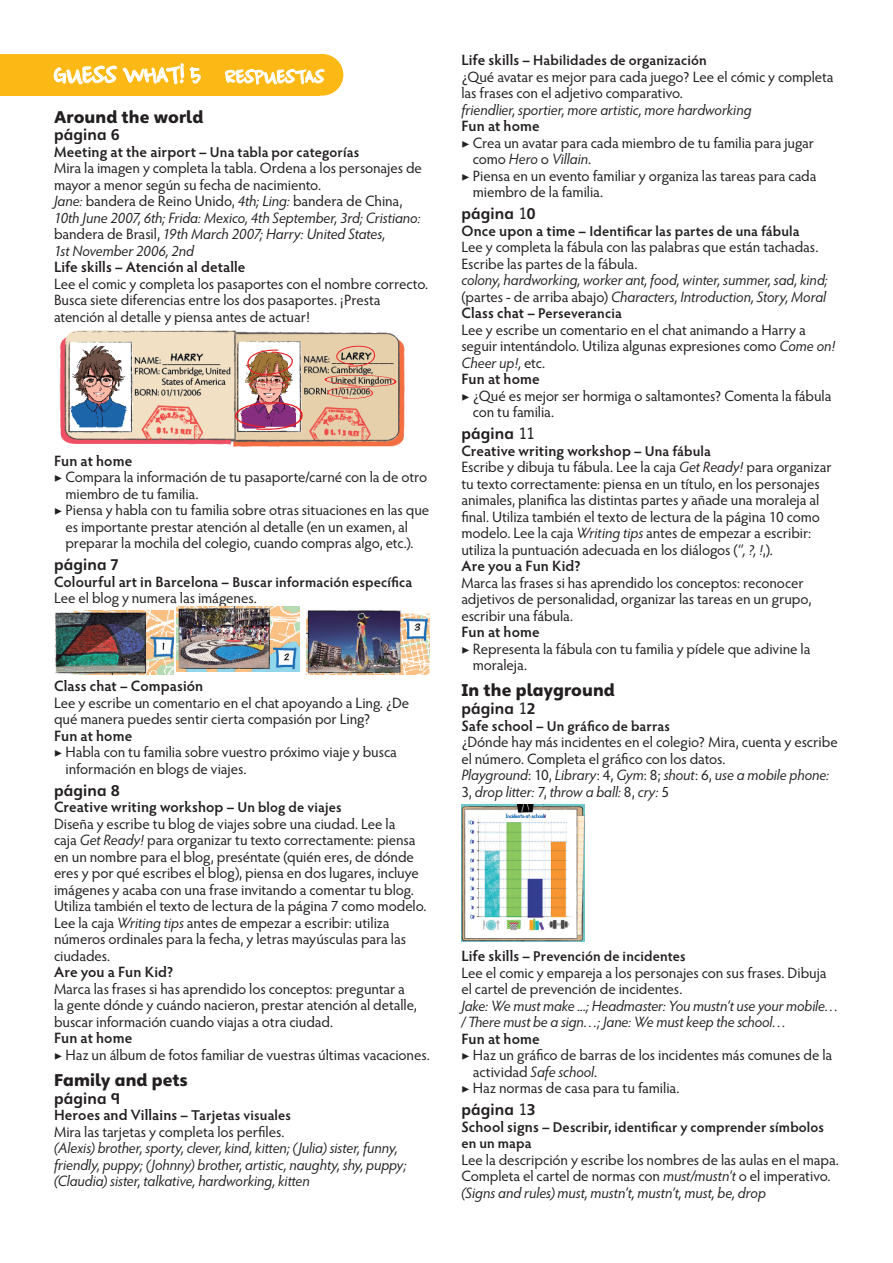
<style>
.page{position:relative;width:893px;height:1263px;background:#fff}
.page>*{position:absolute;margin:0;border:0;box-sizing:border-box;transform-origin:0 0}
.t1{font:24px "Ampersand";letter-spacing:-.025em;color:#fff}
.t2{font:900 16.5px "Heinemann Special";letter-spacing:.005em;color:#231f20}
.t3{font:15px/16.5px "Hypatia Sans Pro";letter-spacing:-.005em;color:#231f20}
.t4{font:italic 15px/16.5px "Hypatia Sans Pro";letter-spacing:-.005em;color:#231f20}
.t5{font:600 15px "Hypatia Sans Pro";letter-spacing:.005em;color:#231f20}
.t6{font:700 15px "Heinemann Special";letter-spacing:.01em;color:#231f20}
.t7{font:600 14.25px/16.5px "Hypatia Sans Pro";letter-spacing:.01em;color:#231f20}
.s1{font-size:19.5px}
.s2{font-size:15px}
.s3{font-style:italic}
.s4{font-weight:600}
.s5{font-weight:600;font-size:14.25px}
.s6{font-style:normal}
.s7{font-family:"Muli";font-weight:400;font-size:16.5px}
</style>
<div class="page">
<img style="left:59px;top:330px;width:346px;height:117px">
<img style="left:55px;top:610px;width:118px;height:65px">
<img style="left:176px;top:607px;width:123px;height:64px">
<img style="left:307px;top:610px;width:123px;height:64px">
<img style="left:461px;top:805px;width:124px;height:137px">
<div style="left:0;top:54px;width:320px;height:42px;background:#fcb814"></div>
<div style="left:301px;top:54px;width:42px;height:42px;background:#fcb814;border-radius:50%"></div>
<svg style="left:54px;top:65px;width:63px;height:19px"></svg>
<svg style="left:123px;top:63px;width:61px;height:22px"></svg>
<svg style="left:190px;top:67px;width:11px;height:17px"></svg>
<svg style="left:225px;top:69px;width:100px;height:16px"></svg>
<svg style="left:234px;top:402px;width:69px;height:28px;background:#ab5f8b"></svg>
<svg style="left:336px;top:346px;width:39px;height:21px"></svg>
<svg style="left:324px;top:375px;width:73px;height:24px;background:#caa78d"></svg>
<img style="left:247px;top:349px;width:46px;height:40px">
<h1 class="t1" style="left:53px;top:63px;width:273px">GUESS WHAT! 5 <span class="s1">RESPUESTAS</span></h1>
<p class="t2" style="left:54px;top:106px;width:151px">Around the world</p>
<p class="t6" style="left:54px;top:126px;width:67px">página 6</p>
<p class="t7" style="left:54px;top:143px;width:307px"><span class="s2">Meeting at the airport –</span> Una tabla por categorías</p>
<p class="t3" style="left:54px;top:160px;width:370px">Mira la imagen y completa la tabla. Ordena a los personajes de mayor a menor según su fecha de nacimiento.<br><span class="s3">Jane:</span> bandera de Reino Unido, <span class="s3">4th; Ling:</span> bandera de China, <span class="s3">10th June 2007, 6th; Frida: Mexico, 4th September, 3rd; Cristiano: </span>bandera de Brasil, <span class="s3">19th March 2007; Harry: United States,<br>1st November 2006, 2nd</span></p>
<p class="t5" style="left:54px;top:257px;width:193px">Life skills – Atención al detalle</p>
<p class="t3" style="left:54px;top:275px;width:376px">Lee el comic y completa los pasaportes con el nombre correcto.<br>Busca siete diferencias entre los dos pasaportes. ¡Presta atención al detalle y piensa antes de actuar!</p>
<p class="t5" style="left:54px;top:450px;width:80px">Fun at home</p>
<p class="t3" style="left:54px;top:468px;width:375px">▶ Compara la información de tu pasaporte/carné con la de otro</p>
<p class="t3" style="left:65px;top:485px;width:135px">miembro de tu familia.</p>
<p class="t3" style="left:54px;top:501px;width:377px">▶ Piensa y habla con tu familia sobre otras situaciones en las que</p>
<p class="t3" style="left:65px;top:518px;width:344px">es importante prestar atención al detalle (en un examen, al</p>
<p class="t3" style="left:65px;top:534px;width:350px">preparar la mochila del colegio, cuando compras algo, etc.).</p>
<p class="t6" style="left:54px;top:555px;width:66px">página 7</p>
<p class="t7" style="left:54px;top:573px;width:360px"><span class="s2">Colourful art in Barcelona –</span> Buscar información específica</p>
<p class="t3" style="left:54px;top:589px;width:204px">Lee el blog y numera las imágenes.</p>
<p class="t5" style="left:54px;top:676px;width:151px">Class chat – Compasión</p>
<p class="t3" style="left:54px;top:694px;width:357px">Lee y escribe un comentario en el chat apoyando a Ling. ¿De qué manera puedes sentir cierta compasión por Ling?</p>
<p class="t5" style="left:54px;top:725px;width:80px">Fun at home</p>
<p class="t3" style="left:65px;top:743px;width:333px;text-indent:-11px">▶ Habla con tu familia sobre vuestro próximo viaje y busca información en blogs de viajes.</p>
<p class="t6" style="left:54px;top:781px;width:68px">página 8</p>
<p class="t3" style="left:54px;top:798px;width:374px"><span class="s4">Creative writing workshop –</span> <span class="s5">Un blog de viajes<br></span>Diseña y escribe tu blog de viajes sobre una ciudad. Lee la<br>caja <span class="s3">Get Ready!</span> para organizar tu texto correctamente: piensa en un nombre para el blog, preséntate (quién eres, de dónde eres y por qué escribes el blog), piensa en dos lugares, incluye imágenes y acaba con una frase invitando a comentar tu blog.<br>Utiliza también el texto de lectura de la página 7 como modelo.<br>Lee la caja <span class="s3">Writing tips</span> antes de empezar a escribir: utiliza números ordinales para la fecha, y letras mayúsculas para las ciudades.</p>
<p class="t5" style="left:54px;top:962px;width:121px">Are you a Fun Kid?</p>
<p class="t3" style="left:54px;top:980px;width:364px">Marca las frases si has aprendido los conceptos: preguntar a la gente dónde y cuándo nacieron, prestar atención al detalle, buscar información cuando viajas a otra ciudad.</p>
<p class="t5" style="left:54px;top:1028px;width:80px">Fun at home</p>
<p class="t3" style="left:54px;top:1046px;width:377px">▶ Haz un álbum de fotos familiar de vuestras últimas vacaciones.</p>
<p class="t2" style="left:54px;top:1070px;width:135px">Family and pets</p>
<p class="t6" style="left:54px;top:1089px;width:68px">página 9</p>
<p class="t3" style="left:54px;top:1106px;width:239px"><span class="s4">Heroes and Villains –</span> <span class="s5">Tarjetas visuales<br></span>Mira las tarjetas y completa los perfiles.</p>
<p class="t4" style="left:54px;top:1139px;width:354px">(Alexis) brother, sporty, clever, kind, kitten; (Julia) sister, funny, friendly, puppy; (Johnny) brother, artistic, naughty, shy, puppy; (Claudia) sister, talkative, hardworking, kitten</p>
<p class="t7" style="left:461px;top:51px;width:247px"><span class="s2">Life skills –</span> Habilidades de organización</p>
<p class="t3" style="left:461px;top:68px;width:374px">¿Qué avatar es mejor para cada juego? Lee el cómic y completa las frases con el adjetivo comparativo.</p>
<p class="t4" style="left:461px;top:101px;width:292px">friendlier, sportier, more artistic, more hardworking</p>
<p class="t5" style="left:461px;top:115px;width:80px">Fun at home</p>
<p class="t3" style="left:461px;top:134px;width:354px">▶ Crea un avatar para cada miembro de tu familia para jugar</p>
<p class="t4" style="left:473px;top:150px;width:120px"><span class="s6">como</span> Hero <span class="s6">o</span> Villain<span class="s6">.</span></p>
<p class="t3" style="left:461px;top:167px;width:357px">▶ Piensa en un evento familiar y organiza las tareas para cada</p>
<p class="t3" style="left:473px;top:183px;width:132px">miembro de la familia.</p>
<p class="t6" style="left:461px;top:204px;width:76px">página <span class="s7">1</span>0</p>
<p class="t7" style="left:461px;top:222px;width:340px"><span class="s2">Once upon a time –</span> Identificar las partes de una fábula</p>
<p class="t3" style="left:461px;top:238px;width:358px">Lee y completa la fábula con las palabras que están tachadas.<br>Escribe las partes de la fábula.</p>
<p class="t4" style="left:461px;top:271px;width:368px">colony, hardworking, worker ant, food, winter, summer, sad, kind; <span class="s6">(partes - de arriba abajo)</span> Characters, Introduction, Story, Moral</p>
<p class="t7" style="left:461px;top:304px;width:162px"><span class="s2">Class chat –</span> Perseverancia</p>
<p class="t3" style="left:461px;top:321px;width:376px">Lee y escribe un comentario en el chat animando a Harry a seguir intentándolo. Utiliza algunas expresiones como <span class="s3">Come on!<br>Cheer up!,</span> etc.<br><span class="s4">Fun at home</span></p>
<p class="t3" style="left:473px;top:387px;width:360px;text-indent:-11px">▶ ¿Qué es mejor ser hormiga o saltamontes? Comenta la fábula con tu familia.</p>
<p class="t6" style="left:461px;top:424px;width:76px">página <span class="s7">11</span></p>
<p class="t3" style="left:461px;top:442px;width:372px"><span class="s4">Creative writing workshop –</span> <span class="s5">Una fábula<br></span>Escribe y dibuja tu fábula. Lee la caja <span class="s3">Get Ready!</span> para organizar tu texto correctamente: piensa en un título, en los personajes animales, planifica las distintas partes y añade una moraleja al final. Utiliza también el texto de lectura de la página 10 como modelo. Lee la caja <span class="s3">Writing tips</span> antes de empezar a escribir: utiliza la puntuación adecuada en los diálogos (<span class="s3">‘’, ?, !</span>,).<br><span class="s4">Are you a Fun Kid?</span></p>
<p class="t3" style="left:461px;top:574px;width:352px">Marca las frases si has aprendido los conceptos: reconocer adjetivos de personalidad, organizar las tareas en un grupo, escribir una fábula.</p>
<p class="t5" style="left:461px;top:621px;width:80px">Fun at home</p>
<p class="t3" style="left:473px;top:640px;width:339px;text-indent:-11px">▶ Representa la fábula con tu familia y pídele que adivine la moraleja.</p>
<p class="t2" style="left:461px;top:680px;width:155px">In the playground</p>
<p class="t6" style="left:461px;top:699px;width:76px">página <span class="s7">1</span>2</p>
<p class="t7" style="left:461px;top:717px;width:210px"><span class="s2">Safe school –</span> Un gráfico de barras</p>
<p class="t3" style="left:461px;top:733px;width:378px">¿Dónde hay más incidentes en el colegio? Mira, cuenta y escribe el número. Completa el gráfico con los datos.<br><span class="s3">Playground</span>: 10, <span class="s3">Library</span>: 4, <span class="s3">Gym</span>: 8; <span class="s3">shout</span>: 6, <span class="s3">use a mobile phone:<br></span>3, <span class="s3">drop litter:</span> 7, <span class="s3">throw a ball:</span> 8, <span class="s3">cry:</span> 5</p>
<p class="t7" style="left:461px;top:948px;width:226px"><span class="s2">Life skills –</span> Prevención de incidentes</p>
<p class="t3" style="left:461px;top:964px;width:367px">Lee el comic y empareja a los personajes con sus frases. Dibuja el cartel de prevención de incidentes.</p>
<p class="t4" style="left:461px;top:997px;width:379px">Jake: We must make ...; Headmaster: You mustn’t use your mobile… / There must be a sign…; Jane: We must keep the school…</p>
<p class="t5" style="left:461px;top:1028px;width:80px">Fun at home</p>
<p class="t3" style="left:461px;top:1046px;width:372px">▶ Haz un gráfico de barras de los incidentes más comunes de la</p>
<p class="t3" style="left:473px;top:1063px;width:126px">actividad <span class="s3">Safe school</span>.</p>
<p class="t3" style="left:461px;top:1079px;width:220px">▶ Haz normas de casa para tu familia.</p>
<p class="t6" style="left:461px;top:1101px;width:75px">página <span class="s7">1</span>3</p>
<p class="t7" style="left:461px;top:1118px;width:364px"><span class="s2">School signs –</span> Describir, identificar y comprender símbolos en un mapa</p>
<p class="t3" style="left:461px;top:1151px;width:379px">Lee la descripción y escribe los nombres de las aulas en el mapa.<br>Completa el cartel de normas con <span class="s3">must/mustn’t</span> o el imperativo. <span class="s3">(Signs and rules) must, mustn’t, mustn’t, must, be, drop</span></p>
</div>
